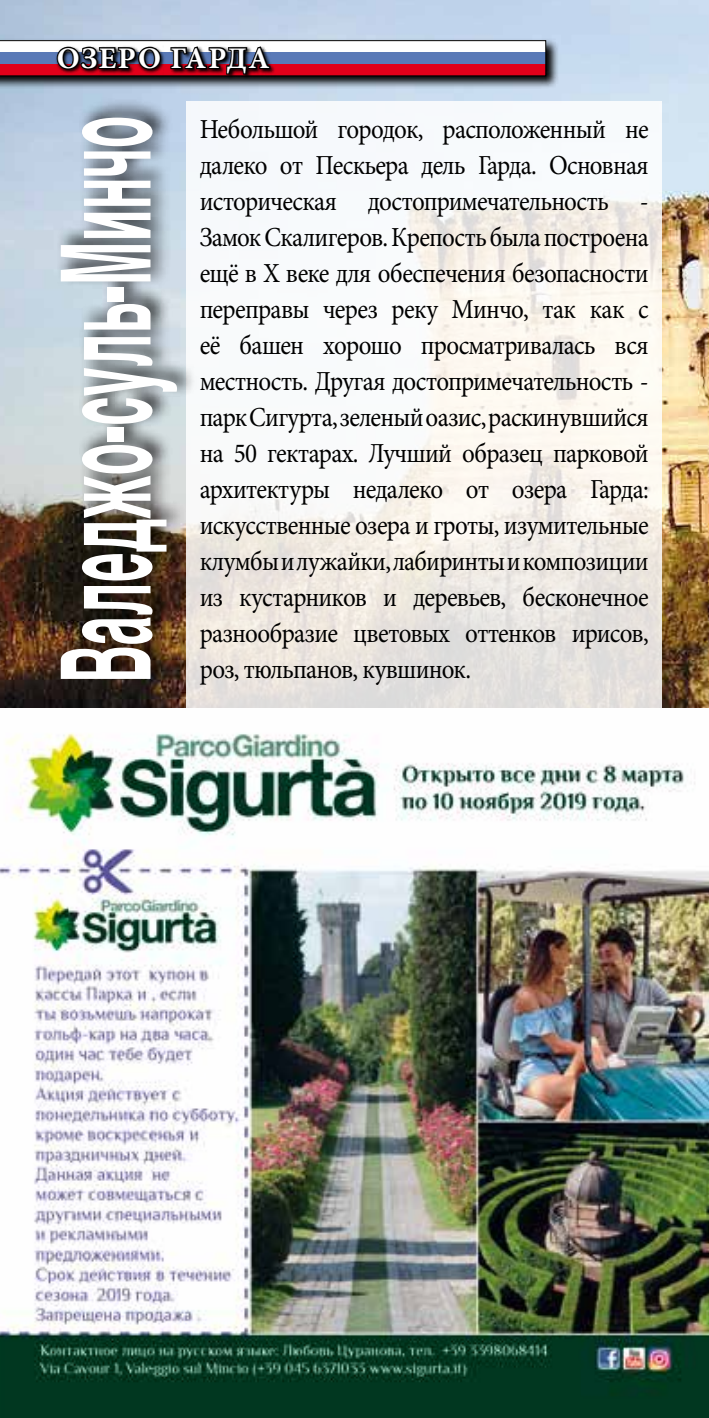
<style>
.page{position:relative;width:709px;height:1418px;background:#fff}
.page>*{position:absolute;margin:0;border:0;box-sizing:border-box;transform-origin:0 0}
.t1{font:700 125px "Helvetica";color:#fff;scale:.42 1}
.t2{font:700 30px "Minion Pro";letter-spacing:.05em;color:#fff}
.t3{font:27.5px/36px "Minion Pro";letter-spacing:-.03em;color:#000;text-align:justify;scale:.91 1}
</style>
<div class="page">
<img style="left:0;top:0;width:709px;height:708px">
<svg style="left:186px;top:102px;width:475px;height:606px"></svg>
<div style="left:55px;top:97px;width:143px;height:588px;background:#000;opacity:.75"></div>
<svg style="left:0;top:37px;width:558px;height:52px;background:#778390"></svg>
<div style="left:55px;top:45px;width:220px;height:34px;background:linear-gradient(to right,#14171a,#16181a)"></div>
<svg style="left:0;top:38px;width:546px;height:38px"></svg>
<img style="left:0;top:732px;width:709px;height:685px">
<p class="t2" style="left:57px;top:37px;width:214px">ОЗЕРО ГАРДА</p>
<h1 class="t1" style="left:6px;top:683px;width:1352px;rotate:-90deg">Валеджо-суль-Минчо</h1>
<p class="t3" style="left:200px;top:111px;width:495px">Небольшой городок, расположенный не далеко от Пескьера дель Гарда. Основная историческая достопримечательность - Замок Скалигеров. Крепость была построена ещё в Х веке для обеспечения безопасности переправы через реку Минчо, так как с её башен хорошо просматривалась вся местность. Другая достопримечательность - парк Сигурта, зеленый оазис, раскинувшийся на 50 гектарах. Лучший образец парковой архитектуры недалеко от озера Гарда: искусственные озера и гроты, изумительные клумбы и лужайки, лабиринты и композиции из кустарников и деревьев, бесконечное разнообразие цветовых оттенков ирисов,</p>
<p class="t3" style="left:200px;top:651px;width:300px">роз, тюльпанов, кувшинок.</p>
</div>
